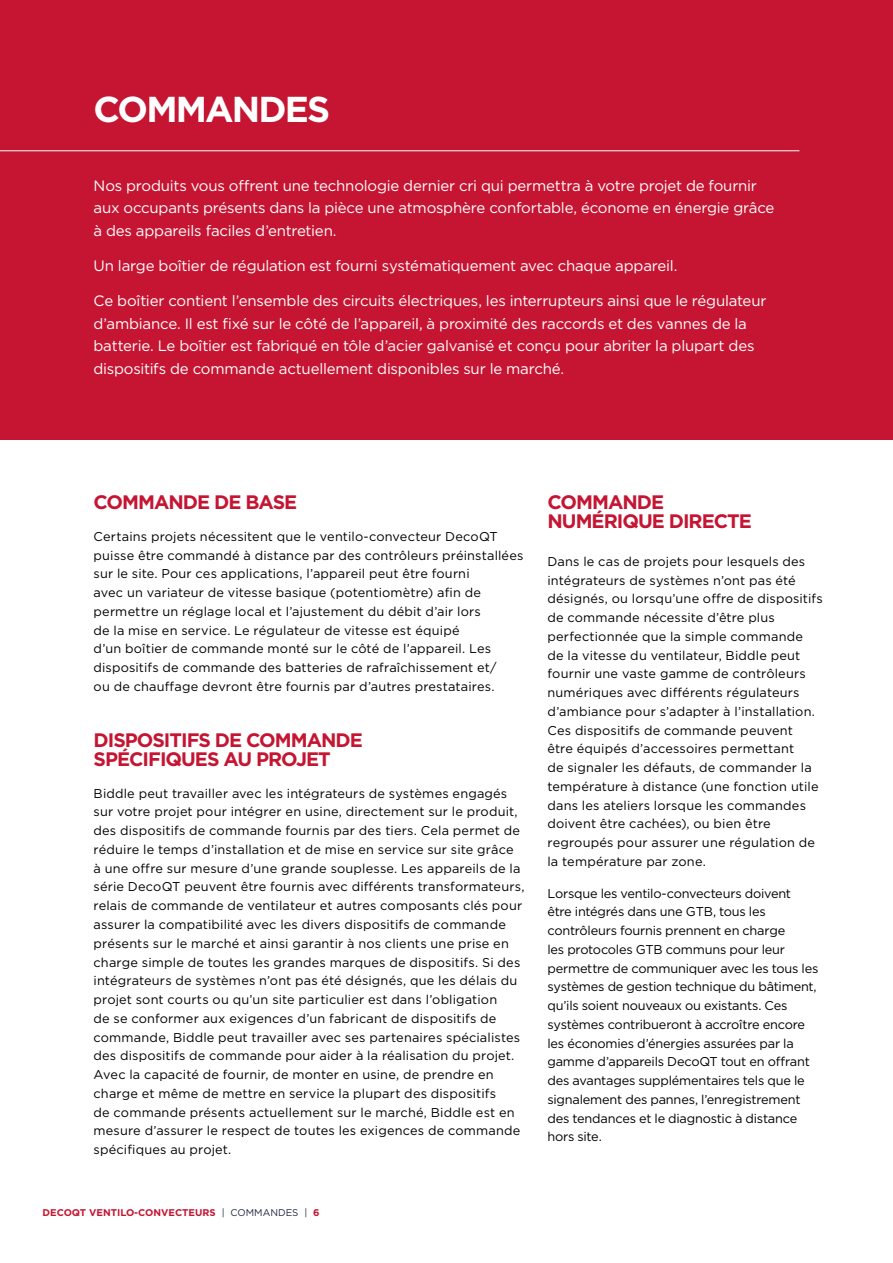
<style>
.page{position:relative;width:893px;height:1263px;background:#fff}
.page>*{position:absolute;margin:0;border:0;box-sizing:border-box;transform-origin:0 0}
.t1{font:700 36px "Gotham";letter-spacing:-.05em;color:#fff}
.t2{font:700 19.5px/18.8px "Gotham";letter-spacing:-.05em;color:#c51532}
.t3{font:15px/22.5px "Gotham";letter-spacing:-.015em;color:#fff}
.t4{font:12.75px/18.8px "Gotham";letter-spacing:.01em;color:#000}
.t5{font:12.75px/18.8px "Gotham";letter-spacing:-.015em;color:#000}
.t6{font:700 9.75px "Gotham";color:#c51532}
.s1{font-weight:400;color:#202945}
</style>
<div class="page">
<div style="left:0;top:0;width:893px;height:439px;background:#c51532"></div>
<hr style="left:0;top:150px;width:799px;height:1px;background:#fff">
<h1 class="t1" style="left:94px;top:86px;width:238px">COMMANDES</h1>
<p class="t3" style="left:94px;top:174px;width:682px">Nos produits vous offrent une technologie dernier cri qui permettra à votre projet de fournir aux occupants présents dans la pièce une atmosphère confortable, économe en énergie grâce à des appareils faciles d’entretien.</p>
<p class="t3" style="left:94px;top:254px;width:585px">Un large boîtier de régulation est fourni systématiquement avec chaque appareil.</p>
<p class="t3" style="left:94px;top:289px;width:674px">Ce boîtier contient l’ensemble des circuits électriques, les interrupteurs ainsi que le régulateur d’ambiance. Il est fixé sur le côté de l’appareil, à proximité des raccords et des vannes de la batterie. Le boîtier est fabriqué en tôle d’acier galvanisé et conçu pour abriter la plupart des dispositifs de commande actuellement disponibles sur le marché.</p>
<h2 class="t2" style="left:94px;top:493px;width:205px">COMMANDE DE BASE</h2>
<p class="t4" style="left:94px;top:527px;width:431px">Certains projets nécessitent que le ventilo-convecteur DecoQT puisse être commandé à distance par des contrôleurs préinstallées sur le site. Pour ces applications, l’appareil peut être fourni<br>avec un variateur de vitesse basique (potentiomètre) afin de permettre un réglage local et l’ajustement du débit d’air lors<br>de la mise en service. Le régulateur de vitesse est équipé<br>d’un boîtier de commande monté sur le côté de l’appareil. Les dispositifs de commande des batteries de rafraîchissement et/<br>ou de chauffage devront être fournis par d’autres prestataires.</p>
<h2 class="t2" style="left:94px;top:731px;width:271px">DISPOSITIFS DE COMMANDE<br>SPÉCIFIQUES AU PROJET</h2>
<p class="t4" style="left:94px;top:783px;width:433px">Biddle peut travailler avec les intégrateurs de systèmes engagés sur votre projet pour intégrer en usine, directement sur le produit, des dispositifs de commande fournis par des tiers. Cela permet de réduire le temps d’installation et de mise en service sur site grâce<br>à une offre sur mesure d’une grande souplesse. Les appareils de la série DecoQT peuvent être fournis avec différents transformateurs, relais de commande de ventilateur et autres composants clés pour assurer la compatibilité avec les divers dispositifs de commande présents sur le marché et ainsi garantir à nos clients une prise en charge simple de toutes les grandes marques de dispositifs. Si des intégrateurs de systèmes n’ont pas été désignés, que les délais du projet sont courts ou qu’un site particulier est dans l’obligation<br>de se conformer aux exigences d’un fabricant de dispositifs de commande, Biddle peut travailler avec ses partenaires spécialistes des dispositifs de commande pour aider à la réalisation du projet.<br>Avec la capacité de fournir, de monter en usine, de prendre en charge et même de mettre en service la plupart des dispositifs<br>de commande présents actuellement sur le marché, Biddle est en mesure d’assurer le respect de toutes les exigences de commande spécifiques au projet.</p>
<p class="t6" style="left:43px;top:1205px;width:279px">DECOQT VENTILO-CONVECTEURS <span class="s1">| COMMANDES |</span> 6</p>
<h2 class="t2" style="left:547px;top:493px;width:206px">COMMANDE<br>NUMÉRIQUE DIRECTE</h2>
<p class="t4" style="left:547px;top:552px;width:277px">Dans le cas de projets pour lesquels des intégrateurs de systèmes n’ont pas été désignés, ou lorsqu’une offre de dispositifs de commande nécessite d’être plus perfectionnée que la simple commande<br>de la vitesse du ventilateur, Biddle peut fournir une vaste gamme de contrôleurs numériques avec différents régulateurs d’ambiance pour s’adapter à l’installation.<br>Ces dispositifs de commande peuvent<br>être équipés d’accessoires permettant<br>de signaler les défauts, de commander la température à distance (une fonction utile dans les ateliers lorsque les commandes doivent être cachées), ou bien être regroupés pour assurer une régulation de la température par zone.</p>
<p class="t5" style="left:547px;top:883px;width:272px">Lorsque les ventilo-convecteurs doivent être intégrés dans une GTB, tous les contrôleurs fournis prennent en charge<br>les protocoles GTB communs pour leur permettre de communiquer avec les tous les systèmes de gestion technique du bâtiment, qu’ils soient nouveaux ou existants. Ces systèmes contribueront à accroître encore les économies d’énergies assurées par la gamme d’appareils DecoQT tout en offrant des avantages supplémentaires tels que le signalement des pannes, l’enregistrement des tendances et le diagnostic à distance hors site.</p>
</div>
